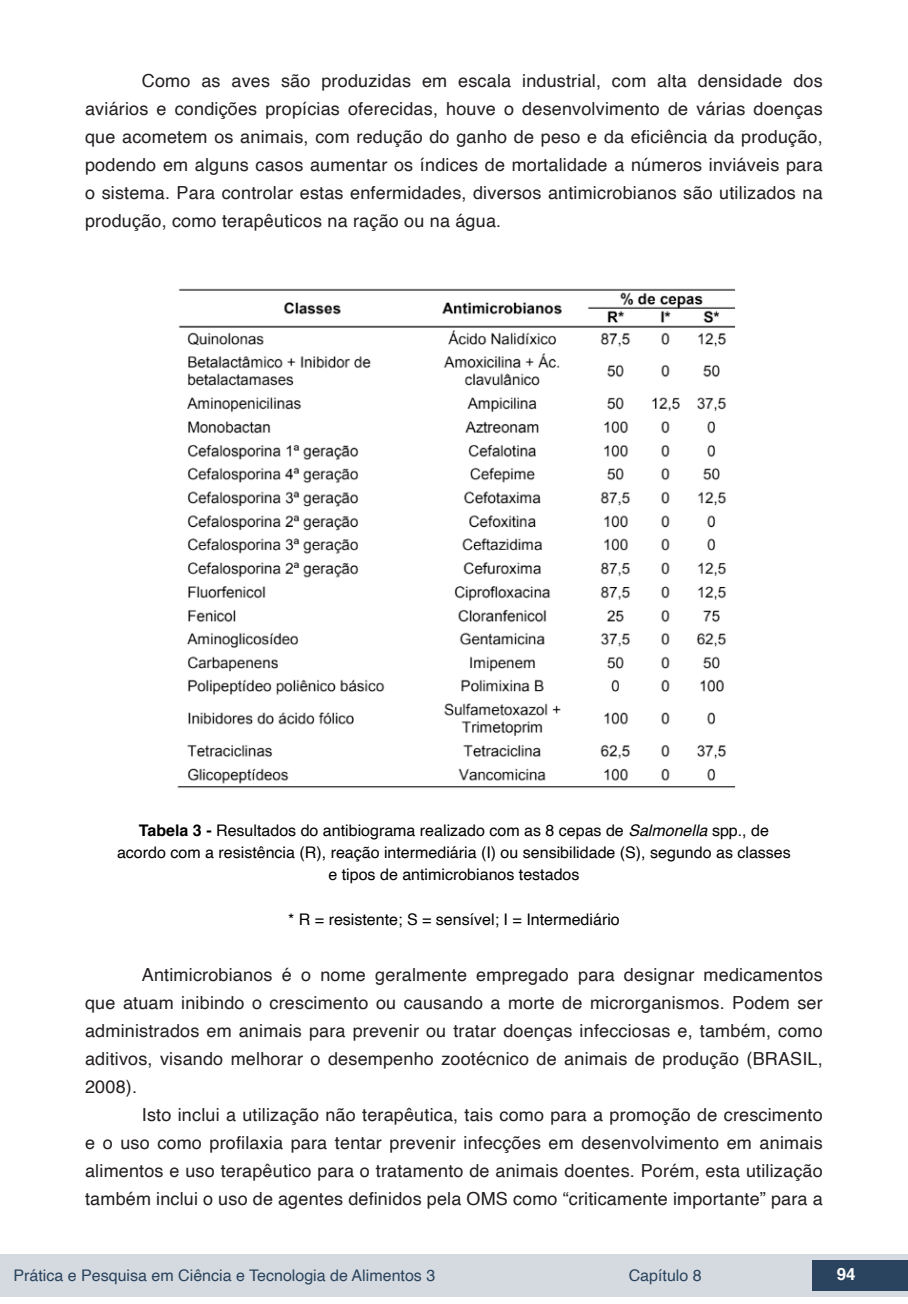
<style>
.page{position:relative;width:908px;height:1304px;background:#fff}
.page>*{position:absolute;margin:0;border:0;box-sizing:border-box;transform-origin:0 0}
.txt{font:18px/28px "Helvetica";letter-spacing:.01em;color:#231f20;text-align:justify}
.t1{font:700 16.8px "Helvetica";color:#fff}
.info_tab_graf_imag{font:16px/22px "Helvetica";color:#000;text-align:center}
.t2{font:16px "Helvetica";color:#2a435e}
.s1{font-weight:700}
.s2{font-style:italic}
</style>
<div class="page">
<div style="left:0;top:1254px;width:906px;height:43px;background:#d4dadf"></div>
<div style="left:812px;top:1261px;width:95px;height:30px;background:#2a435e"></div>
<img style="left:177px;top:288px;width:558px;height:500px">
<p class="txt" style="left:85px;top:67px;width:738px;text-indent:57px">Como as aves são produzidas em escala industrial, com alta densidade dos aviários e condições propícias oferecidas, houve o desenvolvimento de várias doenças que acometem os animais, com redução do ganho de peso e da eficiência da produção, podendo em alguns casos aumentar os índices de mortalidade a números inviáveis para o sistema. Para controlar estas enfermidades, diversos antimicrobianos são utilizados na produção, como terapêuticos na ração ou na água.</p>
<p class="info_tab_graf_imag" style="left:117px;top:820px;width:675px"><span class="s1">Tabela 3 -</span> Resultados do antibiograma realizado com as 8 cepas de <span class="s2">Salmonella</span> spp., de acordo com a resistência (R), reação intermediária (I) ou sensibilidade (S), segundo as classes e tipos de antimicrobianos testados</p>
<p class="info_tab_graf_imag" style="left:288px;top:908px;width:333px">* R = resistente; S = sensível; I = Intermediário</p>
<p class="txt" style="left:85px;top:961px;width:738px;text-indent:57px">Antimicrobianos é o nome geralmente empregado para designar medicamentos que atuam inibindo o crescimento ou causando a morte de microrganismos. Podem ser administrados em animais para prevenir ou tratar doenças infecciosas e, também, como aditivos, visando melhorar o desempenho zootécnico de animais de produção (BRASIL, 2008).</p>
<p class="txt" style="left:85px;top:1101px;width:738px;text-indent:57px">Isto inclui a utilização não terapêutica, tais como para a promoção de crescimento e o uso como profilaxia para tentar prevenir infecções em desenvolvimento em animais alimentos e uso terapêutico para o tratamento de animais doentes. Porém, esta utilização também inclui o uso de agentes definidos pela OMS como “criticamente importante” para a</p>
<p class="t2" style="left:14px;top:1263px;width:423px">Prática e Pesquisa em Ciência e Tecnologia de Alimentos 3</p>
<p class="t2" style="left:628px;top:1263px;width:74px">Capítulo 8</p>
<p class="t1" style="left:836px;top:1261px;width:20px">94</p>
</div>
